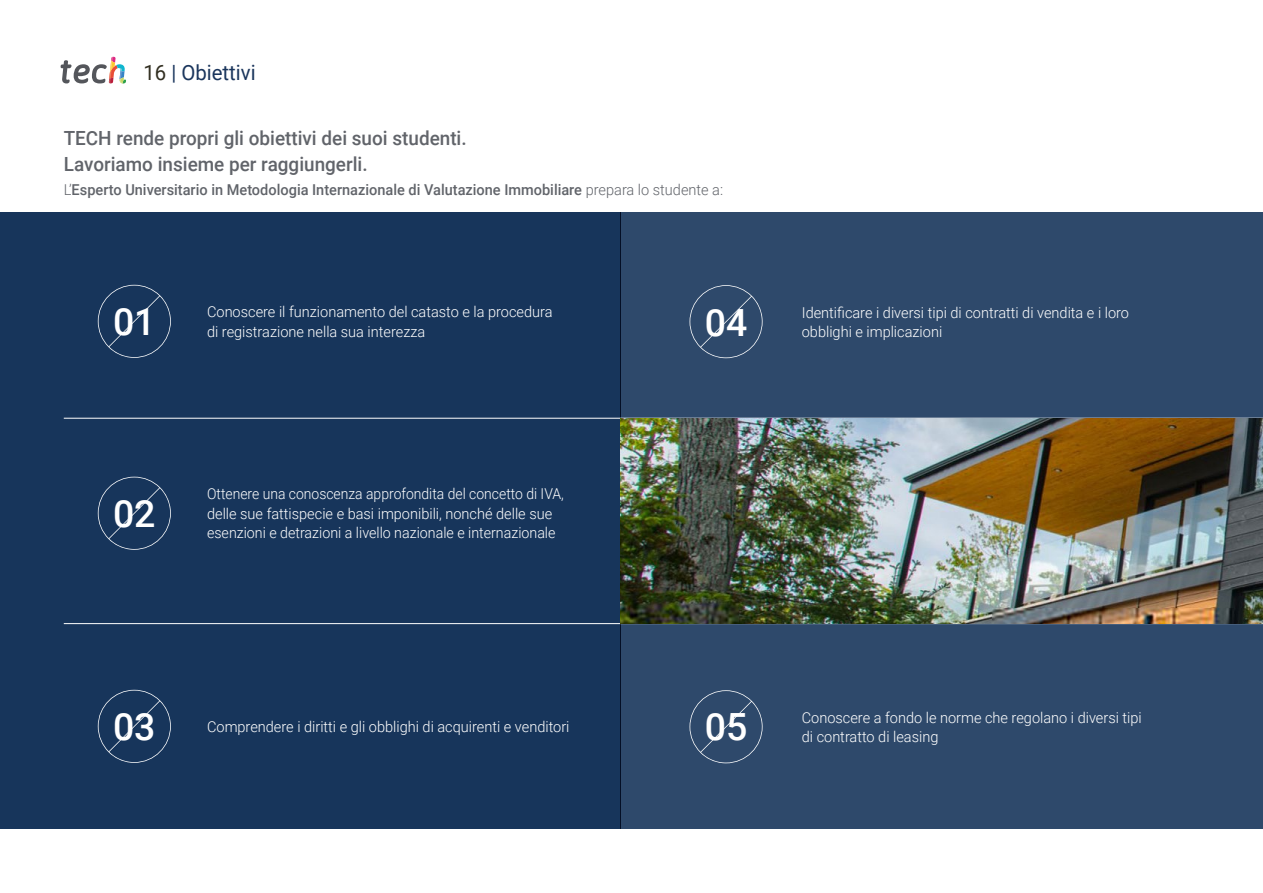
<style>
.page{position:relative;width:1263px;height:893px;background:#fff}
.page>*{position:absolute;margin:0;border:0;box-sizing:border-box;transform-origin:0 0}
.t1{font:500 37.5px "Roboto";color:#fff}
.t2{font:21px "Roboto";color:#1a355c}
.t3{font:500 19.5px/25.5px "Roboto";color:#61646a}
.t4{font:300 15px/19.5px "Roboto";color:#fff}
.t5{font:300 15px/19.5px "Roboto";color:#fff;scale:.93 1}
.t6{font:500 15px "Roboto";color:#61646a}
.s1{color:#312e20}
.s2{font-weight:300}
</style>
<div class="page">
<div style="left:621px;top:623px;width:642px;height:206px;background:#2e496b"></div>
<div style="left:0;top:213px;width:621px;height:616px;background:#17355b"></div>
<div style="left:621px;top:213px;width:642px;height:205px;background:#2e496b"></div>
<svg style="left:98px;top:285px;width:73px;height:73px"></svg>
<svg style="left:98px;top:690px;width:73px;height:73px"></svg>
<svg style="left:98px;top:477px;width:73px;height:73px"></svg>
<svg style="left:689px;top:285px;width:73px;height:73px"></svg>
<hr style="left:64px;top:418px;width:1199px;height:1px;background:#fff">
<hr style="left:64px;top:623px;width:1199px;height:1px;background:#fff">
<svg style="left:61px;top:57px;width:65px;height:27px"></svg>
<svg style="left:689px;top:690px;width:73px;height:73px"></svg>
<img style="left:621px;top:418px;width:642px;height:205px">
<h2 class="t2" style="left:144px;top:57px;width:114px"><span class="s1">16</span> | Obiettivi</h2>
<h3 class="t3" style="left:64px;top:125px;width:404px">TECH rende propri gli obiettivi dei suoi studenti.<br>Lavoriamo insieme per raggiungerli.</h3>
<p class="t6" style="left:64px;top:179px;width:661px"><span class="s2">L’</span>Esperto Universitario in Metodologia Internazionale di Valutazione Immobiliare <span class="s2">prepara lo studente a:</span></p>
<h1 class="t1" style="left:113px;top:296px;width:44px">01</h1>
<p class="t4" style="left:207px;top:302px;width:347px">Conoscere il funzionamento del catasto e la procedura</p>
<p class="t4" style="left:207px;top:321px;width:220px">di registrazione nella sua interezza</p>
<h1 class="t1" style="left:705px;top:296px;width:44px">04</h1>
<p class="t4" style="left:802px;top:302px;width:329px">Identificare i diversi tipi di contratti di vendita e i loro obblighi e implicazioni</p>
<h1 class="t1" style="left:113px;top:488px;width:44px">02</h1>
<p class="t5" style="left:207px;top:484px;width:385px">Ottenere una conoscenza approfondita del concetto di IVA, delle sue fattispecie e basi imponibili, nonché delle sue esenzioni e detrazioni a livello nazionale e internazionale</p>
<h1 class="t1" style="left:113px;top:701px;width:44px">03</h1>
<p class="t4" style="left:207px;top:716px;width:364px">Comprendere i diritti e gli obblighi di acquirenti e venditori</p>
<h1 class="t1" style="left:705px;top:700px;width:44px">05</h1>
<p class="t4" style="left:802px;top:707px;width:341px">Conoscere a fondo le norme che regolano i diversi tipi</p>
<p class="t4" style="left:802px;top:726px;width:138px">di contratto di leasing</p>
</div>
